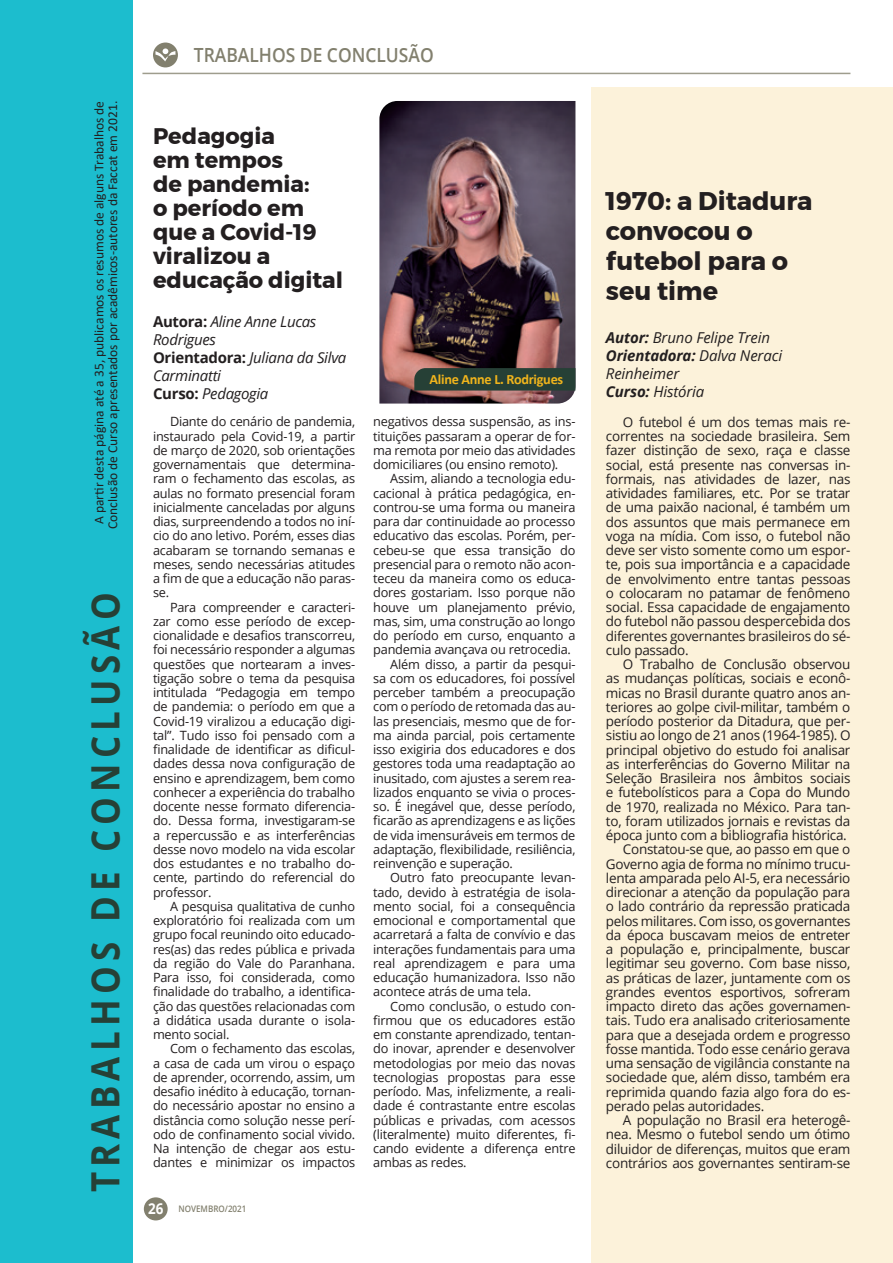
<style>
.page{position:relative;width:893px;height:1263px;background:#fff}
.page>*{position:absolute;margin:0;border:0;box-sizing:border-box;transform-origin:0 0}
.Editoria{font:700 39px "Open Sans";letter-spacing:.15em;color:#264036;scale:.89 1}
.Título_TCC{font:700 25.5px/30px "Montserrat";color:#231f20}
.Título_TCC-2{font:700 22.5px/24px "Montserrat";color:#231f20}
.Editoria-2{font:600 19.5px "Open Sans";color:#82806e;scale:.89 1}
.Nome_TCC{font:italic 15px/18px "Open Sans";letter-spacing:-.02em;color:#231f20}
.Editoria-3{font:700 15px "Open Sans";color:#fff;scale:.89 1}
.Materia{font:700 14.25px "Calibri";letter-spacing:-.02em;color:#f1b41c}
.Materia-2{font:13.5px/14.2px "Open Sans";letter-spacing:-.02em;color:#231f20;text-align:justify}
.Legenda{font:13.5px/13.5px "Calibri";color:#231f20;text-align:center}
.Materia-3{font:12.75px/14.2px "Open Sans";letter-spacing:-.02em;color:#231f20;text-align:justify}
.Editoria-4{font:600 9px "Open Sans";color:#82806e;scale:.89 1}
.s1{font-weight:700;font-style:normal}
.s2{font-weight:700}
</style>
<div class="page">
<div style="left:0;top:0;width:132px;height:1263px;background:#1cbdce"></div>
<svg style="left:153px;top:43px;width:25px;height:24px"></svg>
<div style="left:144px;top:1197px;width:24px;height:23px;background:#82806e;border-radius:50%"></div>
<hr style="left:142px;top:73px;width:708px;height:1px;background:#9e9d8d">
<div style="left:591px;top:87px;width:302px;height:1176px;background:#fcf2da"></div>
<img style="left:379px;top:101px;width:196px;height:303px">
<svg style="left:414px;top:368px;width:161px;height:23px;background:#2a4137"></svg>
<p class="Legenda" style="left:92px;top:529px;width:429px;rotate:-90deg">A partir desta página até a 35, publicamos os resumos de alguns Trabalhos de<br>Conclusão de Curso apresentados por acadêmicos-autores da Faccat em 2021.</p>
<p class="Editoria" style="left:78px;top:1192px;width:675px;rotate:-90deg">TRABALHOS DE CONCLUSÃO</p>
<p class="Editoria-2" style="left:194px;top:41px;width:271px">TRABALHOS DE CONCLUSÃO</p>
<p class="Título_TCC-2" style="left:153px;top:124px;width:192px">Pedagogia<br>em tempos<br>de pandemia:<br>o período em que a Covid-19 viralizou a educação digital</p>
<p class="Nome_TCC" style="left:153px;top:312px;width:165px"><span class="s1">Autora:</span> Aline Anne Lucas<br>Rodrigues</p>
<p class="Nome_TCC" style="left:153px;top:348px;width:195px"><span class="s1">Orientadora:</span> Juliana da Silva<br>Carminatti</p>
<p class="Nome_TCC" style="left:153px;top:384px;width:117px"><span class="s1">Curso:</span> Pedagogia</p>
<p class="Materia-3" style="left:153px;top:414px;width:204px;text-indent:17px">Diante do cenário de pandemia, instaurado pela Covid-19, a partir de março de 2020, sob orientações governamentais que determina&shy;ram o fechamento das escolas, as aulas no formato presencial foram inicialmente canceladas por alguns dias, surpreendendo a todos no iní&shy;cio do ano letivo. Porém, esses dias acabaram se tornando semanas e meses, sendo necessárias atitudes a fim de que a educação não paras&shy;se.</p>
<p class="Materia-3" style="left:153px;top:599px;width:204px;text-indent:17px">Para compreender e caracteri&shy;zar como esse período de excep&shy;cionalidade e desafios transcorreu, foi necessário responder a algumas questões que nortearam a inves&shy;tigação sobre o tema da pesquisa intitulada “Pedagogia em tempo de pandemia: o período em que a Covid-19 viralizou a educação digi&shy;tal”. Tudo isso foi pensado com a finalidade de identificar as dificul&shy;dades dessa nova configuração de ensino e aprendizagem, bem como conhecer a experiência do trabalho docente nesse formato diferencia&shy;do. Dessa forma, investigaram-se a repercussão e as interferências desse novo modelo na vida escolar dos estudantes e no trabalho do&shy;cente, partindo do referencial do professor.</p>
<p class="Materia-3" style="left:153px;top:899px;width:204px;text-indent:17px">A pesquisa qualitativa de cunho exploratório foi realizada com um grupo focal reunindo oito educado&shy;res(as) das redes pública e privada da região do Vale do Paranhana.<br>Para isso, foi considerada, como finalidade do trabalho, a identifica&shy;ção das questões relacionadas com a didática usada durante o isola&shy;mento social.</p>
<p class="Materia-3" style="left:153px;top:1041px;width:204px;text-indent:17px">Com o fechamento das escolas, a casa de cada um virou o espaço de aprender, ocorrendo, assim, um desafio inédito à educação, tornan&shy;do necessário apostar no ensino a distância como solução nesse perí&shy;odo de confinamento social vivido.<br>Na intenção de chegar aos estu&shy;dantes e minimizar os impactos</p>
<p class="Editoria-3" style="left:148px;top:1197px;width:19px">26</p>
<p class="Editoria-4" style="left:178px;top:1202px;width:78px">NOVEMBRO/2021</p>
<p class="Materia" style="left:430px;top:369px;width:135px">Aline Anne L. Rodrigues</p>
<p class="Materia-3" style="left:373px;top:414px;width:204px">negativos dessa suspensão, as ins&shy;tituições passaram a operar de for&shy;ma remota por meio das atividades domiciliares (ou ensino remoto).</p>
<p class="Materia-3" style="left:373px;top:471px;width:204px;text-indent:17px">Assim, aliando a tecnologia edu&shy;cacional à prática pedagógica, en&shy;controu-se uma forma ou maneira para dar continuidade ao processo educativo das escolas. Porém, per&shy;cebeu-se que essa transição do presencial para o remoto não acon&shy;teceu da maneira como os educa&shy;dores gostariam. Isso porque não houve um planejamento prévio, mas, sim, uma construção ao longo do período em curso, enquanto a pandemia avançava ou retrocedia.</p>
<p class="Materia-3" style="left:373px;top:656px;width:204px;text-indent:17px">Além disso, a partir da pesqui&shy;sa com os educadores, foi possível perceber também a preocupação com o período de retomada das au&shy;las presenciais, mesmo que de for&shy;ma ainda parcial, pois certamente isso exigiria dos educadores e dos gestores toda uma readaptação ao inusitado, com ajustes a serem rea&shy;lizados enquanto se vivia o proces&shy;so. É inegável que, desse período, ficarão as aprendizagens e as lições de vida imensuráveis em termos de adaptação, flexibilidade, resiliência, reinvenção e superação.</p>
<p class="Materia-3" style="left:373px;top:870px;width:204px;text-indent:17px">Outro fato preocupante levan&shy;tado, devido à estratégia de isola&shy;mento social, foi a consequência emocional e comportamental que acarretará a falta de convívio e das interações fundamentais para uma real aprendizagem e para uma educação humanizadora. Isso não acontece atrás de uma tela.</p>
<p class="Materia-3" style="left:373px;top:998px;width:204px;text-indent:17px">Como conclusão, o estudo con&shy;firmou que os educadores estão em constante aprendizado, tentan&shy;do inovar, aprender e desenvolver metodologias por meio das novas tecnologias propostas para esse período. Mas, infelizmente, a reali&shy;dade é contrastante entre escolas públicas e privadas, com acessos (literalmente) muito diferentes, fi&shy;cando evidente a diferença entre ambas as redes.</p>
<p class="Título_TCC" style="left:606px;top:186px;width:208px">1970: a Ditadura convocou o futebol para o seu time</p>
<p class="Nome_TCC" style="left:606px;top:328px;width:166px"><span class="s2">Autor:</span> Bruno Felipe Trein</p>
<p class="Nome_TCC" style="left:606px;top:346px;width:178px"><span class="s2">Orientadora:</span> Dalva Neraci<br>Reinheimer</p>
<p class="Nome_TCC" style="left:606px;top:382px;width:100px"><span class="s2">Curso:</span> História</p>
<p class="Materia-2" style="left:606px;top:414px;width:246px;text-indent:17px">O futebol é um dos temas mais re&shy;correntes na sociedade brasileira. Sem fazer distinção de sexo, raça e classe social, está presente nas conversas in&shy;formais, nas atividades de lazer, nas atividades familiares, etc. Por se tratar de uma paixão nacional, é também um dos assuntos que mais permanece em voga na mídia. Com isso, o futebol não deve ser visto somente como um espor&shy;te, pois sua importância e a capacidade de envolvimento entre tantas pessoas o colocaram no patamar de fenômeno social. Essa capacidade de engajamento do futebol não passou despercebida dos diferentes governantes brasileiros do sé&shy;culo passado.</p>
<p class="Materia-2" style="left:606px;top:657px;width:246px;text-indent:17px">O Trabalho de Conclusão observou as mudanças políticas, sociais e econô&shy;micas no Brasil durante quatro anos an&shy;teriores ao golpe civil-militar, também o período posterior da Ditadura, que per&shy;sistiu ao longo de 21 anos (1964-1985). O principal objetivo do estudo foi analisar as interferências do Governo Militar na Seleção Brasileira nos âmbitos sociais e futebolísticos para a Copa do Mundo de 1970, realizada no México. Para tan&shy;to, foram utilizados jornais e revistas da época junto com a bibliografia histórica.</p>
<p class="Materia-2" style="left:606px;top:842px;width:246px;text-indent:17px">Constatou-se que, ao passo em que o Governo agia de forma no mínimo trucu&shy;lenta amparada pelo AI-5, era necessário direcionar a atenção da população para o lado contrário da repressão praticada pelos militares. Com isso, os governantes da época buscavam meios de entreter a população e, principalmente, buscar legitimar seu governo. Com base nisso, as práticas de lazer, juntamente com os grandes eventos esportivos, sofreram impacto direto das ações governamen&shy;tais. Tudo era analisado criteriosamente para que a desejada ordem e progresso fosse mantida. Todo esse cenário gerava uma sensação de vigilância constante na sociedade que, além disso, também era reprimida quando fazia algo fora do es&shy;perado pelas autoridades.</p>
<p class="Materia-2" style="left:606px;top:1113px;width:246px;text-indent:17px">A população no Brasil era heterogê&shy;nea. Mesmo o futebol sendo um ótimo diluidor de diferenças, muitos que eram contrários aos governantes sentiram-se</p>
</div>
